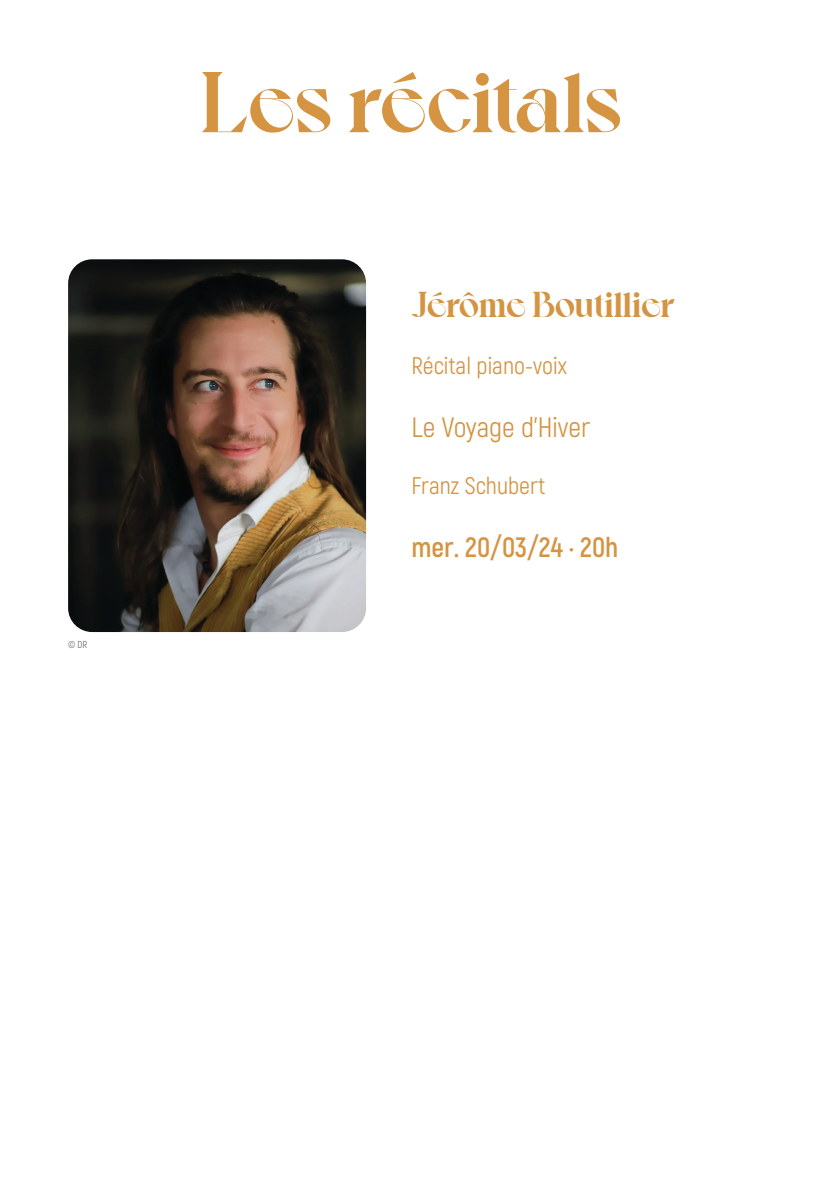
<style>
.page{position:relative;width:823px;height:1191px;background:#fff}
.page>*{position:absolute;margin:0;border:0;box-sizing:border-box;transform-origin:0 0}
.t1{font:700 86px "Voyage";letter-spacing:-.01em;color:#d49442}
.t2{font:700 36px "Voyage";letter-spacing:-.01em;color:#d49442}
.t3{font:700 28px "Akrobat";color:#d49442}
.t4{font:28px "Akrobat";color:#d49442}
.t5{font:24px "Akrobat";color:#d49442}
.t6{font:10px "Akrobat";color:#6c6d70}
</style>
<div class="page">
<img style="left:68px;top:259px;width:298px;height:373px">
<p class="t6" style="left:68px;top:638px;width:21px">© DR</p>
<h1 class="t1" style="left:200px;top:50px;width:423px">Les récitals</h1>
<h2 class="t2" style="left:411px;top:282px;width:264px">Jérôme Boutillier</h2>
<p class="t5" style="left:411px;top:352px;width:157px">Récital piano-voix</p>
<p class="t4" style="left:411px;top:410px;width:180px">Le Voyage d’Hiver</p>
<p class="t5" style="left:411px;top:472px;width:135px">Franz Schubert</p>
<p class="t3" style="left:411px;top:529px;width:208px">mer. 20/03/24 · 20h</p>
</div>
